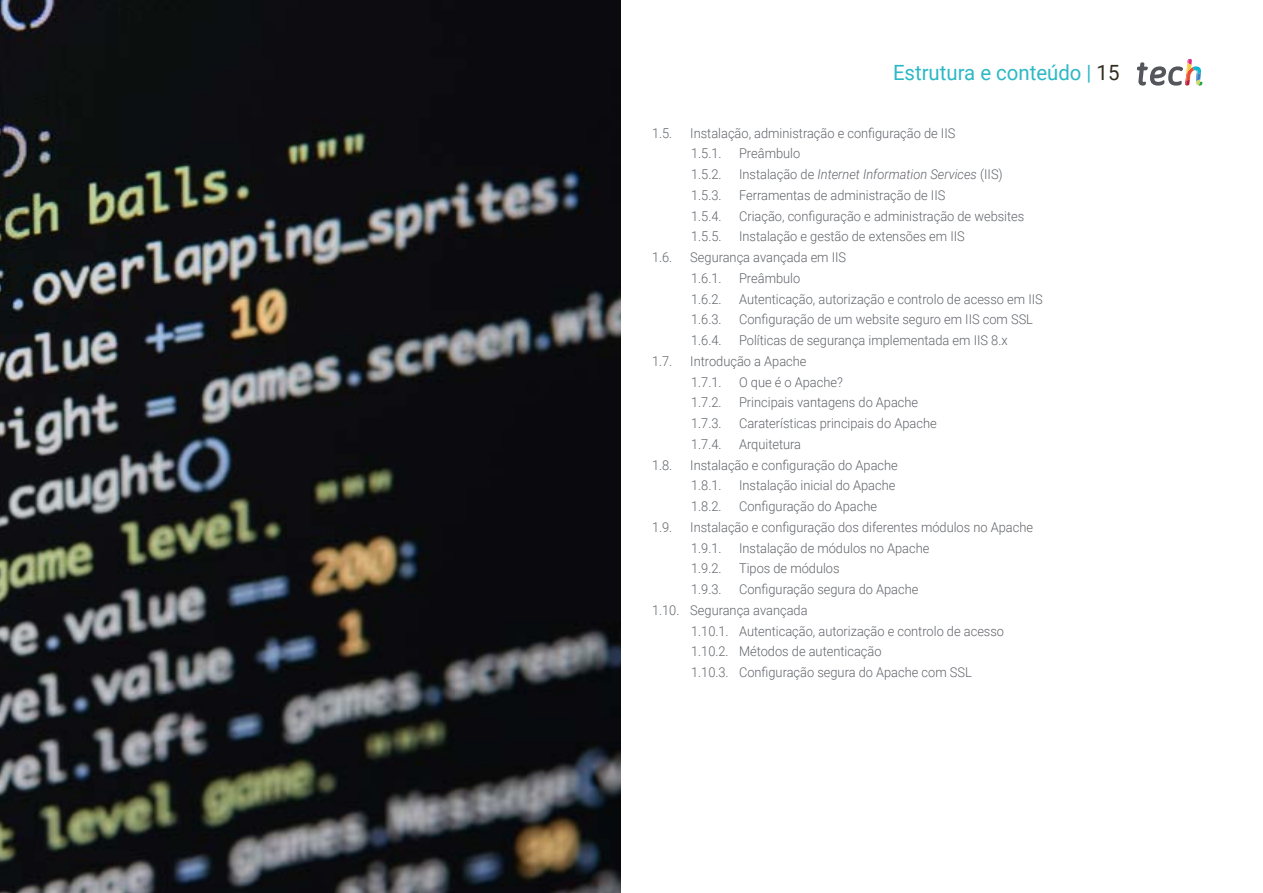
<style>
.page{position:relative;width:1263px;height:893px;background:#fff}
.page>*{position:absolute;margin:0;border:0;box-sizing:border-box;transform-origin:0 0}
.t1{font:21px "Roboto";color:#2db8c5}
.t2{font:300 13.5px/20.7px "Roboto";color:#61646a;scale:.95 1}
.t3{font:italic 300 13.5px "Roboto";color:#61646a;scale:.95 1}
.s1{color:#312e20}
.s2{font-style:normal}
</style>
<div class="page">
<img style="left:0;top:0;width:621px;height:893px">
<svg style="left:1137px;top:59px;width:65px;height:27px"></svg>
<h1 class="t1" style="left:893px;top:57px;width:228px">Estrutura e conteúdo | <span class="s1">15</span></h1>
<p class="t2" style="left:652px;top:122px;width:23px">1.5.</p>
<p class="t2" style="left:690px;top:122px;width:280px">Instalação, administração e configuração de IIS<br>1.5.1.</p>
<p class="t2" style="left:739px;top:143px;width:66px">Preâmbulo</p>
<p class="t2" style="left:691px;top:164px;width:34px">1.5.2.</p>
<p class="t3" style="left:739px;top:165px;width:279px"><span class="s2">Instalação de</span> Internet Information Services <span class="s2">(IIS)</span></p>
<p class="t2" style="left:691px;top:184px;width:34px">1.5.3.</p>
<p class="t2" style="left:739px;top:184px;width:219px">Ferramentas de administração de IIS</p>
<p class="t2" style="left:691px;top:205px;width:34px">1.5.4.</p>
<p class="t2" style="left:739px;top:205px;width:302px">Criação, configuração e administração de websites</p>
<p class="t2" style="left:691px;top:226px;width:34px">1.5.5.</p>
<p class="t2" style="left:739px;top:226px;width:239px">Instalação e gestão de extensões em IIS</p>
<p class="t2" style="left:652px;top:247px;width:23px">1.6.</p>
<p class="t2" style="left:690px;top:247px;width:166px">Segurança avançada em IIS<br>1.6.1.</p>
<p class="t2" style="left:739px;top:267px;width:66px">Preâmbulo</p>
<p class="t2" style="left:691px;top:288px;width:34px">1.6.2.</p>
<p class="t2" style="left:739px;top:288px;width:321px">Autenticação, autorização e controlo de acesso em IIS</p>
<p class="t2" style="left:691px;top:309px;width:34px">1.6.3.</p>
<p class="t2" style="left:739px;top:309px;width:311px">Configuração de um website seguro em IIS com SSL</p>
<p class="t2" style="left:691px;top:330px;width:34px">1.6.4.</p>
<p class="t2" style="left:739px;top:330px;width:284px">Políticas de segurança implementada em IIS 8.x</p>
<p class="t2" style="left:652px;top:350px;width:23px">1.7.</p>
<p class="t2" style="left:690px;top:350px;width:124px">Introdução a Apache<br>1.7.1.</p>
<p class="t2" style="left:739px;top:371px;width:111px">O que é o Apache?</p>
<p class="t2" style="left:691px;top:392px;width:34px">1.7.2.</p>
<p class="t2" style="left:739px;top:392px;width:190px">Principais vantagens do Apache</p>
<p class="t2" style="left:691px;top:413px;width:34px">1.7.3.</p>
<p class="t2" style="left:739px;top:413px;width:209px">Caraterísticas principais do Apache</p>
<p class="t2" style="left:691px;top:433px;width:34px">1.7.4.</p>
<p class="t2" style="left:739px;top:433px;width:67px">Arquitetura</p>
<p class="t2" style="left:652px;top:454px;width:23px">1.8.</p>
<p class="t2" style="left:690px;top:454px;width:220px">Instalação e configuração do Apache<br>1.8.1.</p>
<p class="t2" style="left:739px;top:475px;width:166px">Instalação inicial do Apache</p>
<p class="t2" style="left:691px;top:496px;width:34px">1.8.2.</p>
<p class="t2" style="left:739px;top:496px;width:147px">Configuração do Apache</p>
<p class="t2" style="left:652px;top:516px;width:23px">1.9.</p>
<p class="t2" style="left:690px;top:516px;width:362px">Instalação e configuração dos diferentes módulos no Apache<br>1.9.1.</p>
<p class="t2" style="left:739px;top:537px;width:202px">Instalação de módulos no Apache</p>
<p class="t2" style="left:691px;top:558px;width:34px">1.9.2.</p>
<p class="t2" style="left:739px;top:558px;width:107px">Tipos de módulos</p>
<p class="t2" style="left:691px;top:579px;width:34px">1.9.3.</p>
<p class="t2" style="left:652px;top:579px;width:282px;text-indent:87px">Configuração segura do Apache<br>1.10. Segurança avançada</p>
<p class="t2" style="left:691px;top:620px;width:331px">1.10.1. Autenticação, autorização e controlo de acesso<br>1.10.2. Métodos de autenticação<br>1.10.3. Configuração segura do Apache com SSL</p>
</div>
